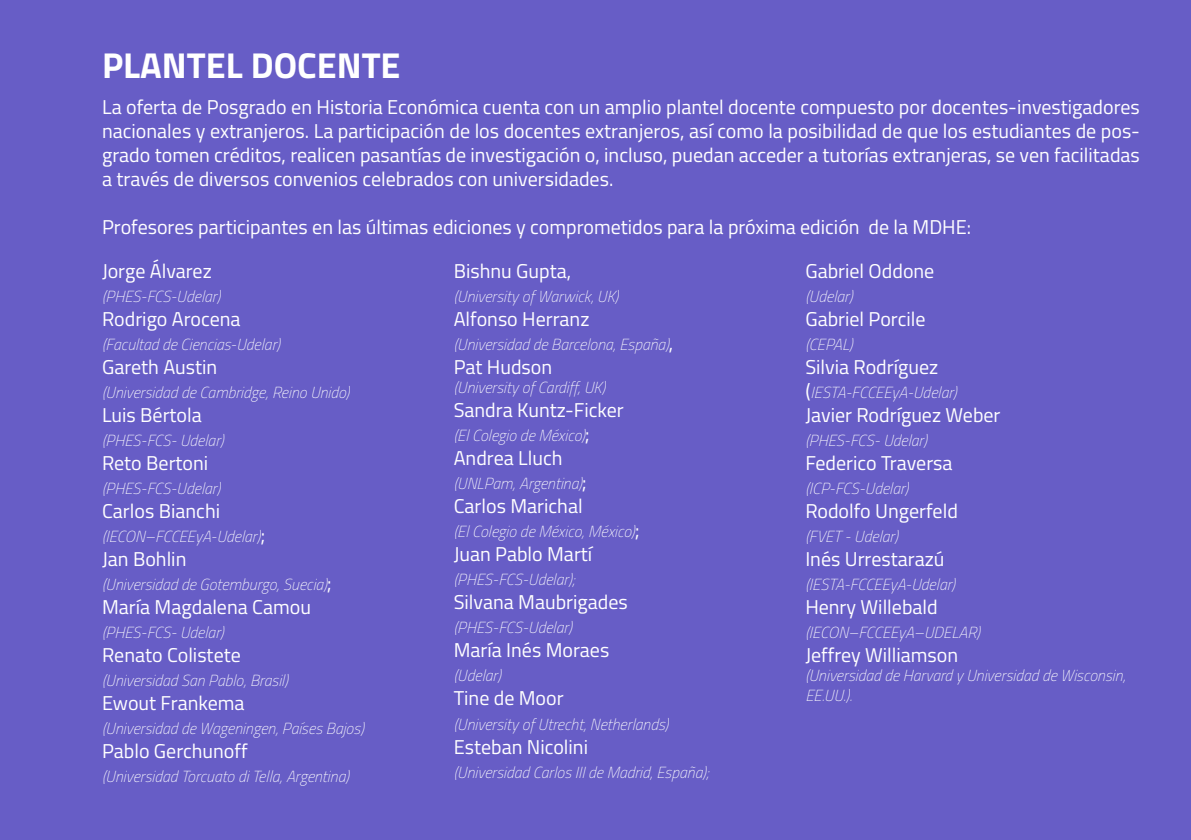
<style>
.page{position:relative;width:1191px;height:840px;background:#fff}
.page>*{position:absolute;margin:0;border:0;box-sizing:border-box;transform-origin:0 0}
.Estilo_de_párrafo_2{font:700 36px "Titillium";color:#fff}
.Cuerpo{font:20px/24px "Titillium";color:#fff;text-align:justify}
.Cuerpo-2{font:italic 100 16px/19.2px "Titillium";color:#fff}
.s1{font-weight:400;font-style:normal;font-size:20px}
</style>
<div class="page">
<div style="left:0;top:0;width:1191px;height:839px;background:#675dc6"></div>
<p class="Estilo_de_párrafo_2" style="left:102px;top:38px;width:300px">PLANTEL DOCENTE</p>
<p class="Cuerpo" style="left:102px;top:94px;width:1039px">La oferta de Posgrado en Historia Económica cuenta con un amplio plantel docente compuesto por docentes-investigadores nacionales y extranjeros. La participación de los docentes extranjeros, así como la posibilidad de que los estudiantes de pos&shy;grado tomen créditos, realicen pasantías de investigación o, incluso, puedan acceder a tutorías extranjeras, se ven facilitadas a través de diversos convenios celebrados con universidades.</p>
<p class="Cuerpo" style="left:102px;top:214px;width:870px">Profesores participantes en las últimas ediciones y comprometidos para la próxima edición de la MDHE:</p>
<p class="Cuerpo" style="left:102px;top:258px;width:111px">Jorge Álvarez</p>
<p class="Cuerpo-2" style="left:102px;top:286px;width:120px">(PHES-FCS-Udelar)</p>
<p class="Cuerpo" style="left:102px;top:306px;width:140px">Rodrigo Arocena</p>
<p class="Cuerpo-2" style="left:102px;top:334px;width:179px">(Facultad de Ciencias-Udelar)</p>
<p class="Cuerpo" style="left:102px;top:354px;width:117px">Gareth Austin</p>
<p class="Cuerpo-2" style="left:102px;top:382px;width:249px">(Universidad de Cambridge, Reino Unido)</p>
<p class="Cuerpo" style="left:102px;top:402px;width:101px">Luis Bértola</p>
<p class="Cuerpo-2" style="left:102px;top:430px;width:123px">(PHES-FCS- Udelar)</p>
<p class="Cuerpo" style="left:102px;top:450px;width:108px">Reto Bertoni</p>
<p class="Cuerpo-2" style="left:102px;top:478px;width:120px">(PHES-FCS-Udelar)</p>
<p class="Cuerpo" style="left:102px;top:498px;width:120px">Carlos Bianchi</p>
<p class="Cuerpo-2" style="left:102px;top:526px;width:165px">(IECON–FCCEEyA-Udelar)<span class="s1">;</span></p>
<p class="Cuerpo" style="left:102px;top:546px;width:86px">Jan Bohlin</p>
<p class="Cuerpo-2" style="left:102px;top:574px;width:231px">(Universidad de Gotemburgo, Suecia)<span class="s1">;</span></p>
<p class="Cuerpo" style="left:102px;top:594px;width:210px">María Magdalena Camou</p>
<p class="Cuerpo-2" style="left:102px;top:622px;width:123px">(PHES-FCS- Udelar)</p>
<p class="Cuerpo" style="left:102px;top:642px;width:140px">Renato Colistete</p>
<p class="Cuerpo-2" style="left:102px;top:670px;width:187px">(Universidad San Pablo, Brasil)</p>
<p class="Cuerpo" style="left:102px;top:690px;width:144px">Ewout Frankema</p>
<p class="Cuerpo-2" style="left:102px;top:718px;width:263px">(Universidad de Wageningen, Países Bajos)</p>
<p class="Cuerpo" style="left:102px;top:738px;width:147px">Pablo Gerchunoff</p>
<p class="Cuerpo-2" style="left:102px;top:766px;width:248px">(Universidad Torcuato di Tella, Argentina)</p>
<p class="Cuerpo" style="left:454px;top:258px;width:119px">Bishnu Gupta,</p>
<p class="Cuerpo-2" style="left:454px;top:286px;width:166px">(University of Warwick, UK)</p>
<p class="Cuerpo" style="left:454px;top:306px;width:137px">Alfonso Herranz</p>
<p class="Cuerpo-2" style="left:454px;top:334px;width:221px">(Universidad de Barcelona, España)<span class="s1">,</span></p>
<p class="Cuerpo" style="left:454px;top:354px;width:100px">Pat Hudson</p>
<p class="Cuerpo-2" style="left:454px;top:377px;width:153px">(University of Cardiff, UK)</p>
<p class="Cuerpo" style="left:454px;top:397px;width:172px">Sandra Kuntz-Ficker</p>
<p class="Cuerpo-2" style="left:454px;top:425px;width:138px">(El Colegio de México)<span class="s1">;</span></p>
<p class="Cuerpo" style="left:454px;top:445px;width:110px">Andrea Lluch</p>
<p class="Cuerpo-2" style="left:454px;top:473px;width:135px">(UNLPam, Argentina)<span class="s1">;</span></p>
<p class="Cuerpo" style="left:454px;top:493px;width:130px">Carlos Marichal</p>
<p class="Cuerpo-2" style="left:454px;top:521px;width:187px">(El Colegio de México, México)<span class="s1">;</span></p>
<p class="Cuerpo" style="left:454px;top:541px;width:140px">Juan Pablo Martí</p>
<p class="Cuerpo-2" style="left:454px;top:569px;width:123px">(PHES-FCS-Udelar);</p>
<p class="Cuerpo" style="left:454px;top:589px;width:176px">Silvana Maubrigades</p>
<p class="Cuerpo-2" style="left:454px;top:617px;width:120px">(PHES-FCS-Udelar)</p>
<p class="Cuerpo" style="left:454px;top:637px;width:157px">María Inés Moraes</p>
<p class="Cuerpo-2" style="left:454px;top:665px;width:49px">(Udelar)</p>
<p class="Cuerpo" style="left:454px;top:685px;width:111px">Tine de Moor</p>
<p class="Cuerpo-2" style="left:454px;top:713px;width:216px">(University of Utrecht, Netherlands)</p>
<p class="Cuerpo" style="left:454px;top:733px;width:136px">Esteban Nicolini</p>
<p class="Cuerpo-2" style="left:454px;top:761px;width:257px">(Universidad Carlos III de Madrid, España);</p>
<p class="Cuerpo" style="left:805px;top:258px;width:131px">Gabriel Oddone</p>
<p class="Cuerpo-2" style="left:805px;top:286px;width:49px">(Udelar)</p>
<p class="Cuerpo" style="left:805px;top:306px;width:122px">Gabriel Porcile</p>
<p class="Cuerpo-2" style="left:805px;top:334px;width:49px">(CEPAL)</p>
<p class="Cuerpo" style="left:805px;top:354px;width:134px">Silvia Rodríguez</p>
<p class="Cuerpo-2" style="left:805px;top:382px;width:153px"><span class="s1">(</span>IESTA-FCCEEyA-Udelar)</p>
<p class="Cuerpo" style="left:805px;top:402px;width:197px">Javier Rodríguez Weber</p>
<p class="Cuerpo-2" style="left:805px;top:430px;width:123px">(PHES-FCS- Udelar)</p>
<p class="Cuerpo" style="left:805px;top:450px;width:149px">Federico Traversa</p>
<p class="Cuerpo-2" style="left:805px;top:478px;width:105px">(ICP-FCS-Udelar)</p>
<p class="Cuerpo" style="left:805px;top:498px;width:154px">Rodolfo Ungerfeld</p>
<p class="Cuerpo-2" style="left:805px;top:526px;width:94px">(FVET - Udelar)</p>
<p class="Cuerpo" style="left:805px;top:546px;width:141px">Inés Urrestarazú</p>
<p class="Cuerpo-2" style="left:805px;top:574px;width:151px">(IESTA-FCCEEyA-Udelar)</p>
<p class="Cuerpo" style="left:805px;top:594px;width:134px">Henry Willebald</p>
<p class="Cuerpo-2" style="left:805px;top:622px;width:176px">(IECON–FCCEEyA–UDELAR)</p>
<p class="Cuerpo" style="left:805px;top:642px;width:154px">Jeffrey Williamson</p>
<p class="Cuerpo-2" style="left:805px;top:665px;width:322px">(Universidad de Harvard y Universidad de Wisconsin,<br>EE.UU.).</p>
</div>
